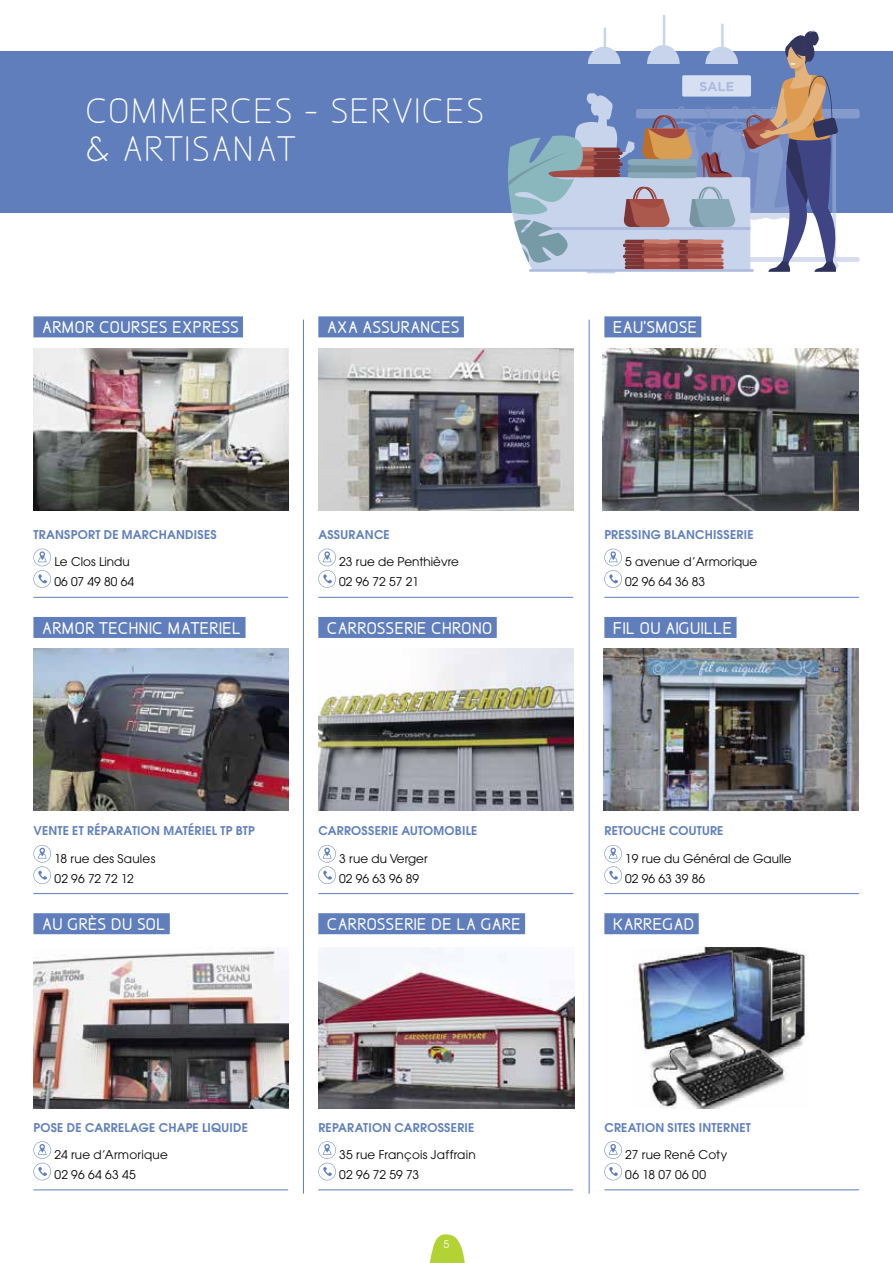
<style>
.page{position:relative;width:893px;height:1263px;background:#fff}
.page>*{position:absolute;margin:0;border:0;box-sizing:border-box;transform-origin:0 0}
.t1{font:37.5px/38.1px "Designio";letter-spacing:.025em;color:#fff}
.t2{font:500 18px "Designio";color:#fff}
.t3{font:600 12px "Avant Garde";letter-spacing:.02em;color:#607ebb}
.t4{font:12px/20px "Avant Garde";color:#000}
.t5{font:12px/20px "Avant Garde";letter-spacing:.02em;color:#000}
.t6{font:10.5px "Avant Garde";color:#fff}
</style>
<div class="page">
<div style="left:0;top:51px;width:893px;height:162px;background:#607ebb"></div>
<div style="left:33px;top:316px;width:210px;height:21px;background:#607ebb"></div>
<div style="left:33px;top:617px;width:212px;height:21px;background:#607ebb"></div>
<div style="left:33px;top:913px;width:137px;height:21px;background:#607ebb"></div>
<svg style="left:33px;top:549px;width:18px;height:39px"></svg>
<hr style="left:33px;top:597px;width:255px;height:1px;background:#607ebb">
<svg style="left:33px;top:845px;width:18px;height:39px"></svg>
<hr style="left:33px;top:893px;width:255px;height:1px;background:#607ebb">
<svg style="left:33px;top:1141px;width:18px;height:39px"></svg>
<hr style="left:33px;top:1189px;width:255px;height:1px;background:#607ebb">
<hr style="left:303px;top:320px;width:1px;height:873px;background:#607ebb">
<hr style="left:589px;top:320px;width:1px;height:873px;background:#607ebb">
<img style="left:33px;top:349px;width:256px;height:161px">
<div style="left:318px;top:316px;width:146px;height:21px;background:#607ebb"></div>
<div style="left:318px;top:617px;width:179px;height:21px;background:#607ebb"></div>
<div style="left:318px;top:913px;width:207px;height:21px;background:#607ebb"></div>
<svg style="left:318px;top:549px;width:18px;height:39px"></svg>
<hr style="left:318px;top:597px;width:255px;height:1px;background:#607ebb">
<svg style="left:318px;top:845px;width:18px;height:39px"></svg>
<hr style="left:318px;top:893px;width:255px;height:1px;background:#607ebb">
<svg style="left:318px;top:1141px;width:18px;height:39px"></svg>
<hr style="left:318px;top:1189px;width:255px;height:1px;background:#607ebb">
<img style="left:318px;top:349px;width:255px;height:161px">
<img style="left:603px;top:349px;width:255px;height:161px">
<img style="left:33px;top:648px;width:256px;height:162px">
<img style="left:318px;top:648px;width:255px;height:162px">
<div style="left:604px;top:316px;width:97px;height:21px;background:#607ebb"></div>
<div style="left:604px;top:617px;width:133px;height:21px;background:#607ebb"></div>
<div style="left:604px;top:913px;width:95px;height:21px;background:#607ebb"></div>
<svg style="left:604px;top:549px;width:18px;height:39px"></svg>
<hr style="left:604px;top:597px;width:255px;height:1px;background:#607ebb">
<svg style="left:604px;top:845px;width:18px;height:39px"></svg>
<hr style="left:604px;top:893px;width:255px;height:1px;background:#607ebb">
<svg style="left:604px;top:1141px;width:18px;height:39px"></svg>
<hr style="left:604px;top:1189px;width:255px;height:1px;background:#607ebb">
<img style="left:33px;top:947px;width:256px;height:162px">
<img style="left:319px;top:947px;width:255px;height:162px">
<img style="left:603px;top:648px;width:255px;height:162px">
<img style="left:634px;top:947px;width:173px;height:162px">
<svg style="left:508px;top:15px;width:352px;height:258px"></svg>
<svg style="left:429px;top:1234px;width:36px;height:29px"></svg>
<h1 class="t1" style="left:85px;top:93px;width:400px">COMMERCES - SERVICES &amp; ARTISANAT</h1>
<h2 class="t2" style="left:42px;top:318px;width:198px">ARMOR COURSES EXPRESS</h2>
<h2 class="t2" style="left:327px;top:318px;width:134px">AXA ASSURANCES</h2>
<p class="t3" style="left:33px;top:527px;width:185px">TRANSPORT DE MARCHANDISES</p>
<p class="t4" style="left:54px;top:552px;width:81px">Le Clos Lindu<br>06 07 49 80 64</p>
<h2 class="t2" style="left:42px;top:619px;width:201px">ARMOR TECHNIC MATERIEL</h2>
<p class="t3" style="left:318px;top:527px;width:73px">ASSURANCE</p>
<p class="t4" style="left:339px;top:552px;width:121px">23 rue de Penthièvre<br>02 96 72 57 21</p>
<h2 class="t2" style="left:327px;top:619px;width:167px">CARROSSERIE CHRONO</h2>
<p class="t3" style="left:33px;top:823px;width:223px">VENTE ET RÉPARATION MATÉRIEL TP BTP</p>
<p class="t5" style="left:54px;top:848px;width:102px">18 rue des Saules<br>02 96 72 72 12</p>
<h2 class="t2" style="left:42px;top:915px;width:125px">AU GRÈS DU SOL</h2>
<p class="t3" style="left:318px;top:823px;width:161px">CARROSSERIE AUTOMOBILE</p>
<p class="t4" style="left:339px;top:848px;width:90px">3 rue du Verger<br>02 96 63 96 89</p>
<h2 class="t2" style="left:327px;top:915px;width:195px">CARROSSERIE DE LA GARE</h2>
<p class="t3" style="left:33px;top:1119px;width:216px">POSE DE CARRELAGE CHAPE LIQUIDE</p>
<p class="t5" style="left:54px;top:1144px;width:115px">24 rue d’Armorique<br>02 96 64 63 45</p>
<p class="t3" style="left:318px;top:1119px;width:158px">REPARATION CARROSSERIE</p>
<p class="t5" style="left:339px;top:1144px;width:138px">35 rue François Jaffrain<br>02 96 72 59 73</p>
<p class="t6" style="left:444px;top:1238px;width:7px">5</p>
<h2 class="t2" style="left:613px;top:318px;width:86px">EAU’SMOSE</h2>
<p class="t3" style="left:604px;top:527px;width:151px">PRESSING BLANCHISSERIE</p>
<p class="t4" style="left:625px;top:552px;width:134px">5 avenue d’Armorique<br>02 96 64 36 83</p>
<h2 class="t2" style="left:613px;top:619px;width:121px">FIL OU AIGUILLE</h2>
<p class="t3" style="left:604px;top:823px;width:121px">RETOUCHE COUTURE</p>
<p class="t4" style="left:625px;top:848px;width:168px">19 rue du Général de Gaulle<br>02 96 63 39 86</p>
<h2 class="t2" style="left:613px;top:915px;width:83px">KARREGAD</h2>
<p class="t3" style="left:604px;top:1119px;width:148px">CREATION SITES INTERNET</p>
<p class="t5" style="left:625px;top:1144px;width:103px">27 rue René Coty<br>06 18 07 06 00</p>
</div>
